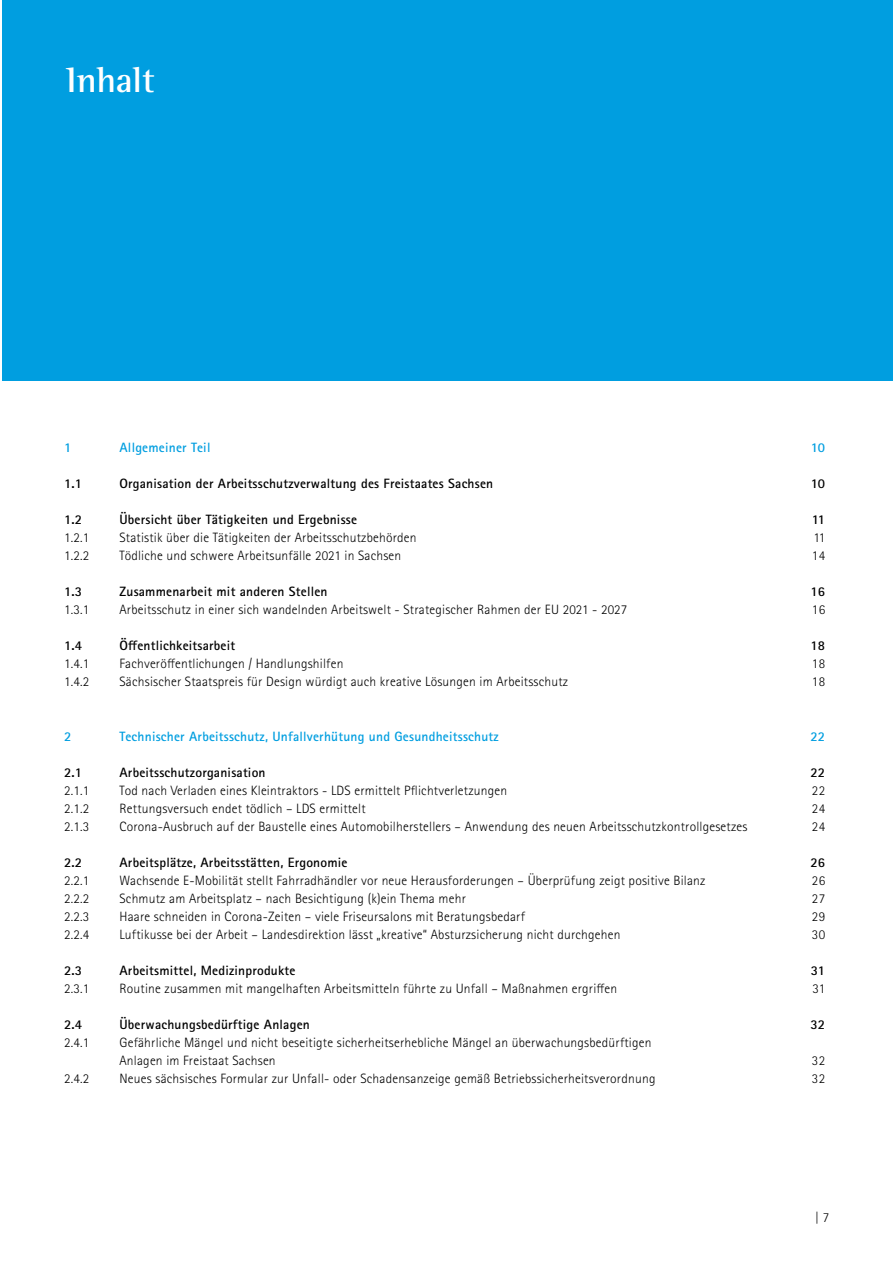
<style>
.page{position:relative;width:893px;height:1263px;background:#fff}
.page>*{position:absolute;margin:0;border:0;box-sizing:border-box;transform-origin:0 0}
.t1{font:700 36px "Rotis Semi Serif Std";color:#fff}
.t2{font:300 13.5px "Rotis Sans Serif Pro";letter-spacing:.015em;color:#000}
.t3{font:700 13.5px "Rotis Sans Serif Pro";letter-spacing:.015em;color:#000}
.TOC-E1{font:700 13.5px "Rotis Sans Serif Pro";letter-spacing:.015em;color:#009ee0}
.t4{font:300 13.5px "Rotis Sans Serif 45";color:#000}
</style>
<div class="page">
<div style="left:2px;top:0;width:891px;height:380px;background:#009ee0"></div>
<h3 class="t1" style="left:66px;top:59px;width:90px">Inhalt</h3>
<p class="TOC-E1" style="left:64px;top:439px;width:9px">1</p>
<p class="TOC-E1" style="left:120px;top:439px;width:92px">Allgemeiner Teil</p>
<p class="TOC-E1" style="left:811px;top:439px;width:16px">10</p>
<p class="t3" style="left:64px;top:475px;width:20px">1.1</p>
<p class="t3" style="left:120px;top:475px;width:375px">Organisation der Arbeitsschutzverwaltung des Freistaates Sachsen</p>
<p class="t3" style="left:811px;top:475px;width:16px">10</p>
<p class="t3" style="left:64px;top:511px;width:20px">1.2</p>
<p class="t3" style="left:120px;top:511px;width:239px">Übersicht über Tätigkeiten und Ergebnisse</p>
<p class="t3" style="left:812px;top:511px;width:15px">11</p>
<p class="t2" style="left:64px;top:530px;width:27px">1.2.1</p>
<p class="t2" style="left:120px;top:530px;width:299px">Statistik über die Tätigkeiten der Arbeitsschutzbehörden</p>
<p class="t2" style="left:813px;top:530px;width:13px">11</p>
<p class="t2" style="left:64px;top:548px;width:27px">1.2.2</p>
<p class="t2" style="left:120px;top:548px;width:283px">Tödliche und schwere Arbeitsunfälle 2021 in Sachsen</p>
<p class="t2" style="left:812px;top:548px;width:15px">14</p>
<p class="t3" style="left:64px;top:583px;width:20px">1.3</p>
<p class="t3" style="left:120px;top:583px;width:210px">Zusammenarbeit mit anderen Stellen</p>
<p class="t3" style="left:810px;top:583px;width:16px">16</p>
<p class="t2" style="left:64px;top:602px;width:27px">1.3.1</p>
<p class="t2" style="left:120px;top:602px;width:509px">Arbeitsschutz in einer sich wandelnden Arbeitswelt - Strategischer Rahmen der EU 2021 - 2027</p>
<p class="t2" style="left:812px;top:602px;width:15px">16</p>
<p class="t3" style="left:64px;top:637px;width:20px">1.4</p>
<p class="t3" style="left:120px;top:637px;width:117px">Öffentlichkeitsarbeit</p>
<p class="t3" style="left:810px;top:637px;width:16px">18</p>
<p class="t2" style="left:64px;top:656px;width:27px">1.4.1</p>
<p class="t2" style="left:120px;top:656px;width:225px">Fachveröffentlichungen / Handlungshilfen</p>
<p class="t2" style="left:812px;top:656px;width:15px">18</p>
<p class="t2" style="left:64px;top:674px;width:27px">1.4.2</p>
<p class="t2" style="left:120px;top:674px;width:450px">Sächsischer Staatspreis für Design würdigt auch kreative Lösungen im Arbeitsschutz</p>
<p class="t2" style="left:812px;top:674px;width:15px">18</p>
<p class="TOC-E1" style="left:64px;top:727px;width:9px">2</p>
<p class="TOC-E1" style="left:120px;top:727px;width:381px">Technischer Arbeitsschutz, Unfallverhütung und Gesundheitsschutz</p>
<p class="TOC-E1" style="left:810px;top:727px;width:16px">22</p>
<p class="t3" style="left:64px;top:763px;width:20px">2.1</p>
<p class="t3" style="left:120px;top:763px;width:148px">Arbeitsschutzorganisation</p>
<p class="t3" style="left:810px;top:763px;width:16px">22</p>
<p class="t2" style="left:64px;top:782px;width:27px">2.1.1</p>
<p class="t2" style="left:120px;top:782px;width:389px">Tod nach Verladen eines Kleintraktors - LDS ermittelt Pflichtverletzungen</p>
<p class="t2" style="left:812px;top:782px;width:15px">22</p>
<p class="t2" style="left:64px;top:800px;width:27px">2.1.2</p>
<p class="t2" style="left:120px;top:800px;width:248px">Rettungsversuch endet tödlich – LDS ermittelt</p>
<p class="t2" style="left:812px;top:800px;width:15px">24</p>
<p class="t2" style="left:64px;top:818px;width:27px">2.1.3</p>
<p class="t2" style="left:120px;top:818px;width:629px">Corona-Ausbruch auf der Baustelle eines Automobilherstellers – Anwendung des neuen Arbeitsschutzkontrollgesetzes</p>
<p class="t2" style="left:812px;top:818px;width:15px">24</p>
<p class="t3" style="left:64px;top:853px;width:20px">2.2</p>
<p class="t3" style="left:120px;top:853px;width:230px">Arbeitsplätze, Arbeitsstätten, Ergonomie</p>
<p class="t3" style="left:810px;top:853px;width:16px">26</p>
<p class="t2" style="left:64px;top:872px;width:27px">2.2.1</p>
<p class="t2" style="left:120px;top:872px;width:587px">Wachsende E-Mobilität stellt Fahrradhändler vor neue Herausforderungen – Überprüfung zeigt positive Bilanz</p>
<p class="t2" style="left:812px;top:872px;width:15px">26</p>
<p class="t2" style="left:64px;top:890px;width:27px">2.2.2</p>
<p class="t2" style="left:120px;top:890px;width:348px">Schmutz am Arbeitsplatz – nach Besichtigung (k)ein Thema mehr</p>
<p class="t2" style="left:812px;top:890px;width:15px">27</p>
<p class="t2" style="left:64px;top:908px;width:27px">2.2.3</p>
<p class="t2" style="left:120px;top:908px;width:407px">Haare schneiden in Corona-Zeiten – viele Friseursalons mit Beratungsbedarf</p>
<p class="t2" style="left:812px;top:908px;width:15px">29</p>
<p class="t2" style="left:64px;top:926px;width:27px">2.2.4</p>
<p class="t2" style="left:120px;top:926px;width:503px">Luftikusse bei der Arbeit – Landesdirektion lässt „kreative“ Absturzsicherung nicht durchgehen</p>
<p class="t2" style="left:812px;top:926px;width:15px">30</p>
<p class="t3" style="left:64px;top:961px;width:20px">2.3</p>
<p class="t3" style="left:120px;top:961px;width:178px">Arbeitsmittel, Medizinprodukte</p>
<p class="t3" style="left:811px;top:961px;width:16px">31</p>
<p class="t2" style="left:64px;top:980px;width:27px">2.3.1</p>
<p class="t2" style="left:120px;top:980px;width:499px">Routine zusammen mit mangelhaften Arbeitsmitteln führte zu Unfall – Maßnahmen ergriffen</p>
<p class="t2" style="left:812px;top:980px;width:14px">31</p>
<p class="t3" style="left:64px;top:1015px;width:20px">2.4</p>
<p class="t3" style="left:120px;top:1015px;width:192px">Überwachungsbedürftige Anlagen</p>
<p class="t3" style="left:810px;top:1015px;width:16px">32</p>
<p class="t2" style="left:64px;top:1034px;width:27px">2.4.1</p>
<p class="t2" style="left:120px;top:1034px;width:533px">Gefährliche Mängel und nicht beseitigte sicherheitserhebliche Mängel an überwachungsbedürftigen</p>
<p class="t2" style="left:120px;top:1052px;width:158px">Anlagen im Freistaat Sachsen</p>
<p class="t2" style="left:812px;top:1052px;width:15px">32</p>
<p class="t2" style="left:64px;top:1070px;width:27px">2.4.2</p>
<p class="t2" style="left:120px;top:1070px;width:537px">Neues sächsisches Formular zur Unfall- oder Schadensanzeige gemäß Betriebssicherheitsverordnung</p>
<p class="t2" style="left:812px;top:1070px;width:15px">32</p>
<p class="t4" style="left:815px;top:1209px;width:16px">| 7</p>
</div>
